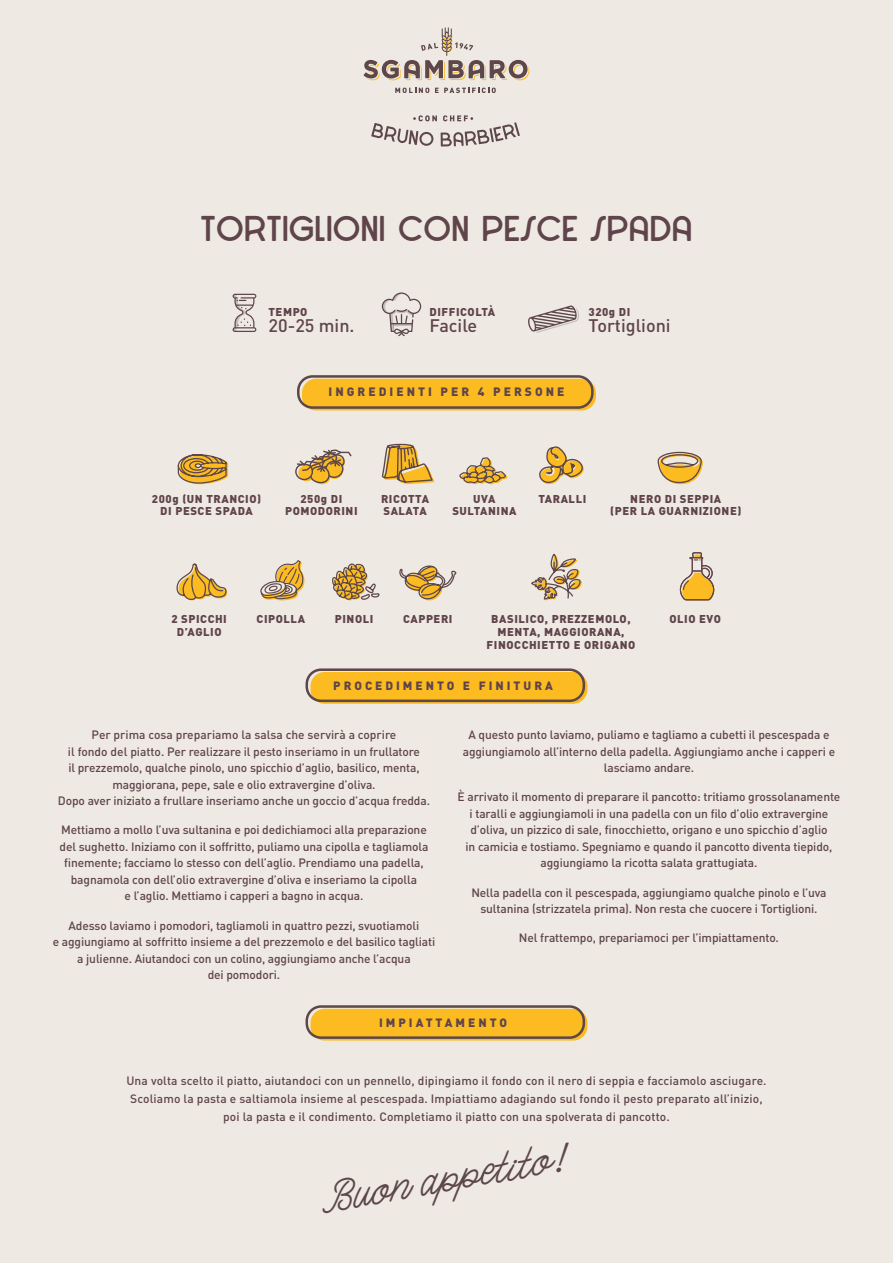
<style>
.page{position:relative;width:893px;height:1263px;background:#ebe6dd}
.page>*{position:absolute;margin:0;border:0;box-sizing:border-box;transform-origin:0 0}
.t1{font:italic 41.25px "bangkar";color:#5d474a}
.t2{font:700 36px "Sgambaro Caps";letter-spacing:.025em;color:#60444b}
.t3{font:500 18px "DIN";color:#60444b}
.t4{font:500 12px/16.5px "DIN";letter-spacing:-.01em;color:#60444b;text-align:center}
.t5{font:500 12px/18px "DIN";letter-spacing:.01em;color:#60444b;text-align:center}
.t6{font:900 12px "DIN";letter-spacing:.25em;color:#60444b}
.t7{font:900 11.85px "DIN";letter-spacing:.25em;color:#60444b}
.t8{font:900 11.25px/12.8px "DIN";letter-spacing:.05em;color:#60444b;text-align:center}
</style>
<div class="page">
<svg style="left:395px;top:88px;width:34px;height:5px"></svg>
<svg style="left:435px;top:88px;width:61px;height:5px"></svg>
<svg style="left:364px;top:27px;width:165px;height:53px"></svg>
<svg style="left:371px;top:115px;width:149px;height:31px"></svg>
<svg style="left:382px;top:292px;width:39px;height:44px"></svg>
<svg style="left:232px;top:294px;width:25px;height:38px"></svg>
<svg style="left:528px;top:305px;width:51px;height:28px"></svg>
<div style="left:302px;top:379px;width:294px;height:31px;background:#fbbb21;border-radius:14px"></div>
<div style="left:297px;top:375px;width:297px;height:34px;border:3px solid #5d474a;border-radius:14px"></div>
<svg style="left:295px;top:449px;width:57px;height:35px"></svg>
<svg style="left:382px;top:443px;width:53px;height:42px"></svg>
<svg style="left:680px;top:552px;width:34px;height:48px"></svg>
<svg style="left:176px;top:563px;width:52px;height:38px"></svg>
<svg style="left:332px;top:563px;width:48px;height:38px"></svg>
<svg style="left:260px;top:560px;width:45px;height:40px"></svg>
<svg style="left:531px;top:554px;width:51px;height:47px"></svg>
<svg style="left:177px;top:454px;width:51px;height:30px"></svg>
<svg style="left:459px;top:457px;width:49px;height:27px"></svg>
<svg style="left:399px;top:565px;width:58px;height:36px"></svg>
<svg style="left:539px;top:446px;width:45px;height:39px"></svg>
<svg style="left:657px;top:451px;width:46px;height:33px"></svg>
<div style="left:310px;top:672px;width:277px;height:32px;background:#fbbb21;border-radius:14px"></div>
<div style="left:305px;top:668px;width:280px;height:34px;border:3px solid #5d474a;border-radius:14px"></div>
<div style="left:310px;top:1009px;width:277px;height:31px;background:#fbbb21;border-radius:14px"></div>
<div style="left:305px;top:1005px;width:280px;height:34px;border:3px solid #5d474a;border-radius:14px"></div>
<h2 class="t2" style="left:201px;top:208px;width:493px">TORTIGLIONI CON PESCE SPADA</h2>
<p class="t8" style="left:268px;top:304px;width:41px">TEMPO</p>
<h3 class="t3" style="left:268px;top:314px;width:88px">20-25 min.</h3>
<p class="t8" style="left:429px;top:304px;width:67px">DIFFICOLTÀ</p>
<h3 class="t3" style="left:429px;top:314px;width:49px">Facile</h3>
<p class="t6" style="left:329px;top:383px;width:237px">INGREDIENTI PER 4 PERSONE</p>
<p class="t8" style="left:588px;top:304px;width:43px">320g DI</p>
<h3 class="t3" style="left:588px;top:314px;width:84px">Tortiglioni</h3>
<p class="t8" style="left:152px;top:492px;width:111px">200g (UN TRANCIO)<br>DI PESCE SPADA</p>
<p class="t8" style="left:285px;top:492px;width:74px">250g DI<br>POMODORINI</p>
<p class="t8" style="left:381px;top:492px;width:49px;text-align:left">RICOTTA<br>SALATA</p>
<p class="t8" style="left:452px;top:492px;width:66px">UVA<br>SULTANINA</p>
<p class="t8" style="left:538px;top:492px;width:49px">TARALLI</p>
<p class="t8" style="left:610px;top:492px;width:133px">NERO DI SEPPIA<br>(PER LA GUARNIZIONE)</p>
<p class="t8" style="left:172px;top:612px;width:57px">2 SPICCHI<br>D’AGLIO</p>
<p class="t8" style="left:257px;top:612px;width:50px">CIPOLLA</p>
<p class="t8" style="left:335px;top:612px;width:40px">PINOLI</p>
<p class="t8" style="left:403px;top:612px;width:51px">CAPPERI</p>
<p class="t8" style="left:487px;top:612px;width:150px">BASILICO, PREZZEMOLO,<br>MENTA, MAGGIORANA,<br>FINOCCHIETTO E ORIGANO</p>
<p class="t8" style="left:669px;top:612px;width:53px">OLIO EVO</p>
<p class="t7" style="left:333px;top:678px;width:221px">PROCEDIMENTO E FINITURA</p>
<p class="t4" style="left:58px;top:726px;width:374px">Per prima cosa prepariamo la salsa che servirà a coprire<br>il fondo del piatto. Per realizzare il pesto inseriamo in un frullatore<br>il prezzemolo, qualche pinolo, uno spicchio d’aglio, basilico, menta, maggiorana, pepe, sale e olio extravergine d’oliva.<br>Dopo aver iniziato a frullare inseriamo anche un goccio d’acqua fredda.</p>
<p class="t4" style="left:60px;top:821px;width:370px">Mettiamo a mollo l’uva sultanina e poi dedichiamoci alla preparazione del sughetto. Iniziamo con il soffritto, puliamo una cipolla e tagliamola finemente; facciamo lo stesso con dell’aglio. Prendiamo una padella, bagnamola con dell’olio extravergine d’oliva e inseriamo la cipolla<br>e l’aglio. Mettiamo i capperi a bagno in acqua.</p>
<p class="t4" style="left:53px;top:917px;width:384px">Adesso laviamo i pomodori, tagliamoli in quattro pezzi, svuotiamoli<br>e aggiungiamo al soffritto insieme a del prezzemolo e del basilico tagliati a julienne. Aiutandoci con un colino, aggiungiamo anche l’acqua<br>dei pomodori.</p>
<p class="t4" style="left:463px;top:726px;width:374px">A questo punto laviamo, puliamo e tagliamo a cubetti il pescespada e aggiungiamolo all’interno della padella. Aggiungiamo anche i capperi e lasciamo andare.</p>
<p class="t4" style="left:458px;top:788px;width:384px">È arrivato il momento di preparare il pancotto: tritiamo grossolanamente i taralli e aggiungiamoli in una padella con un filo d’olio extravergine d’oliva, un pizzico di sale, finocchietto, origano e uno spicchio d’aglio<br>in camicia e tostiamo. Spegniamo e quando il pancotto diventa tiepido, aggiungiamo la ricotta salata grattugiata.</p>
<p class="t4" style="left:471px;top:884px;width:357px">Nella padella con il pescespada, aggiungiamo qualche pinolo e l’uva sultanina (strizzatela prima). Non resta che cuocere i Tortiglioni.</p>
<p class="t4" style="left:519px;top:929px;width:261px">Nel frattempo, prepariamoci per l’impiattamento.</p>
<p class="t7" style="left:379px;top:1015px;width:129px">IMPIATTAMENTO</p>
<p class="t5" style="left:126px;top:1071px;width:642px">Una volta scelto il piatto, aiutandoci con un pennello, dipingiamo il fondo con il nero di seppia e facciamolo asciugare.<br>Scoliamo la pasta e saltiamola insieme al pescespada. Impiattiamo adagiando sul fondo il pesto preparato all’inizio, poi la pasta e il condimento. Completiamo il piatto con una spolverata di pancotto.</p>
<h1 class="t1" style="left:315px;top:1172px;width:253px;rotate:-10deg">Buon appetito!</h1>
</div>
